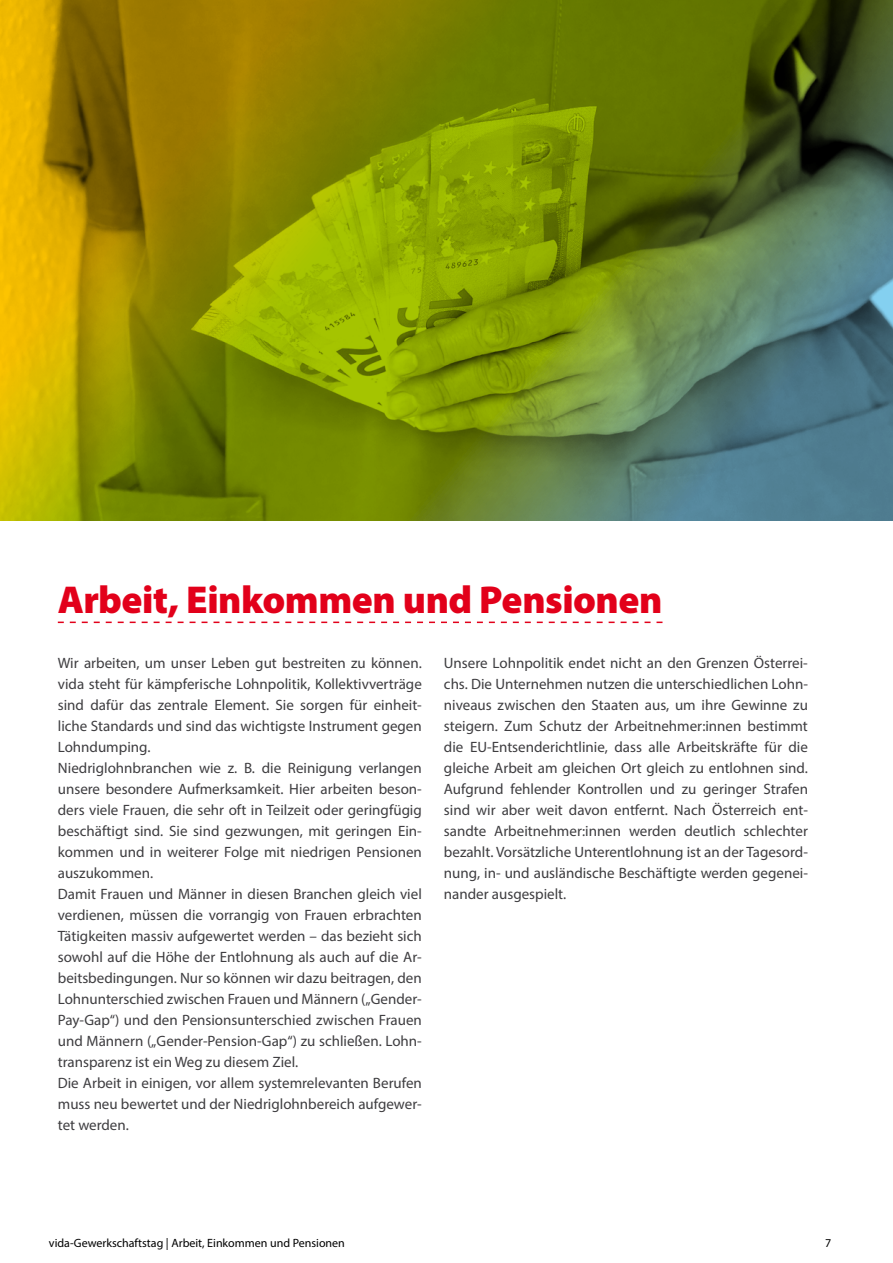
<style>
.page{position:relative;width:893px;height:1263px;background:#fff}
.page>*{position:absolute;margin:0;border:0;box-sizing:border-box;transform-origin:0 0}
.t1{font:900 39px "Myriad Pro";letter-spacing:-.015em;color:#e2001a}
.t2{font:15px/21px "Myriad Pro";color:#3e3d40}
.t3{font:12px "Myriad Pro";color:#000}
</style>
<div class="page">
<svg style="left:58px;top:622px;width:604px;height:1px"></svg>
<svg style="left:0;top:0;width:893px;height:520px;background:#7a851a"></svg>
<h1 class="t1" style="left:58px;top:574px;width:606px">Arbeit, Einkommen und Pensionen</h1>
<p class="t2" style="left:58px;top:652px;width:366px">Wir arbeiten, um unser Leben gut bestreiten zu können. vida steht für kämpferische Lohnpolitik, Kollektivverträge sind dafür das zentrale Element. Sie sorgen für einheit&shy;liche Standards und sind das wichtigste Instrument gegen Lohndumping.<br>Niedriglohnbranchen wie z. B. die Reinigung verlangen unsere besondere Aufmerksamkeit. Hier arbeiten beson&shy;ders viele Frauen, die sehr oft in Teilzeit oder geringfügig beschäftigt sind. Sie sind gezwungen, mit geringen Ein&shy;kommen und in weiterer Folge mit niedrigen Pensionen auszukommen.<br>Damit Frauen und Männer in diesen Branchen gleich viel verdienen, müssen die vorrangig von Frauen erbrachten Tätigkeiten massiv aufgewertet werden – das bezieht sich sowohl auf die Höhe der Entlohnung als auch auf die Ar&shy;beitsbedingungen. Nur so können wir dazu beitragen, den Lohnunterschied zwischen Frauen und Männern („Gender-Pay-Gap“) und den Pensionsunterschied zwischen Frauen und Männern („Gender-Pension-Gap“) zu schließen. Lohn&shy;transparenz ist ein Weg zu diesem Ziel.<br>Die Arbeit in einigen, vor allem systemrelevanten Berufen muss neu bewertet und der Niedriglohnbereich aufgewer&shy;tet werden.</p>
<p class="t2" style="left:444px;top:652px;width:366px;text-align:justify">Unsere Lohnpolitik endet nicht an den Grenzen Österrei&shy;chs. Die Unternehmen nutzen die unterschiedlichen Lohn&shy;niveaus zwischen den Staaten aus, um ihre Gewinne zu steigern. Zum Schutz der Arbeitnehmer:innen bestimmt die EU-Entsenderichtlinie, dass alle Arbeitskräfte für die gleiche Arbeit am gleichen Ort gleich zu entlohnen sind.<br>Aufgrund fehlender Kontrollen und zu geringer Strafen sind wir aber weit davon entfernt. Nach Österreich ent&shy;sandte Arbeitnehmer:innen werden deutlich schlechter bezahlt. Vorsätzliche Unterentlohnung ist an der Tagesord&shy;nung, in- und ausländische Beschäftigte werden gegenei&shy;nander ausgespielt.</p>
<p class="t3" style="left:49px;top:1235px;width:298px">vida-Gewerkschaftstag | Arbeit, Einkommen und Pensionen</p>
<p class="t3" style="left:825px;top:1235px;width:8px">7</p>
</div>
